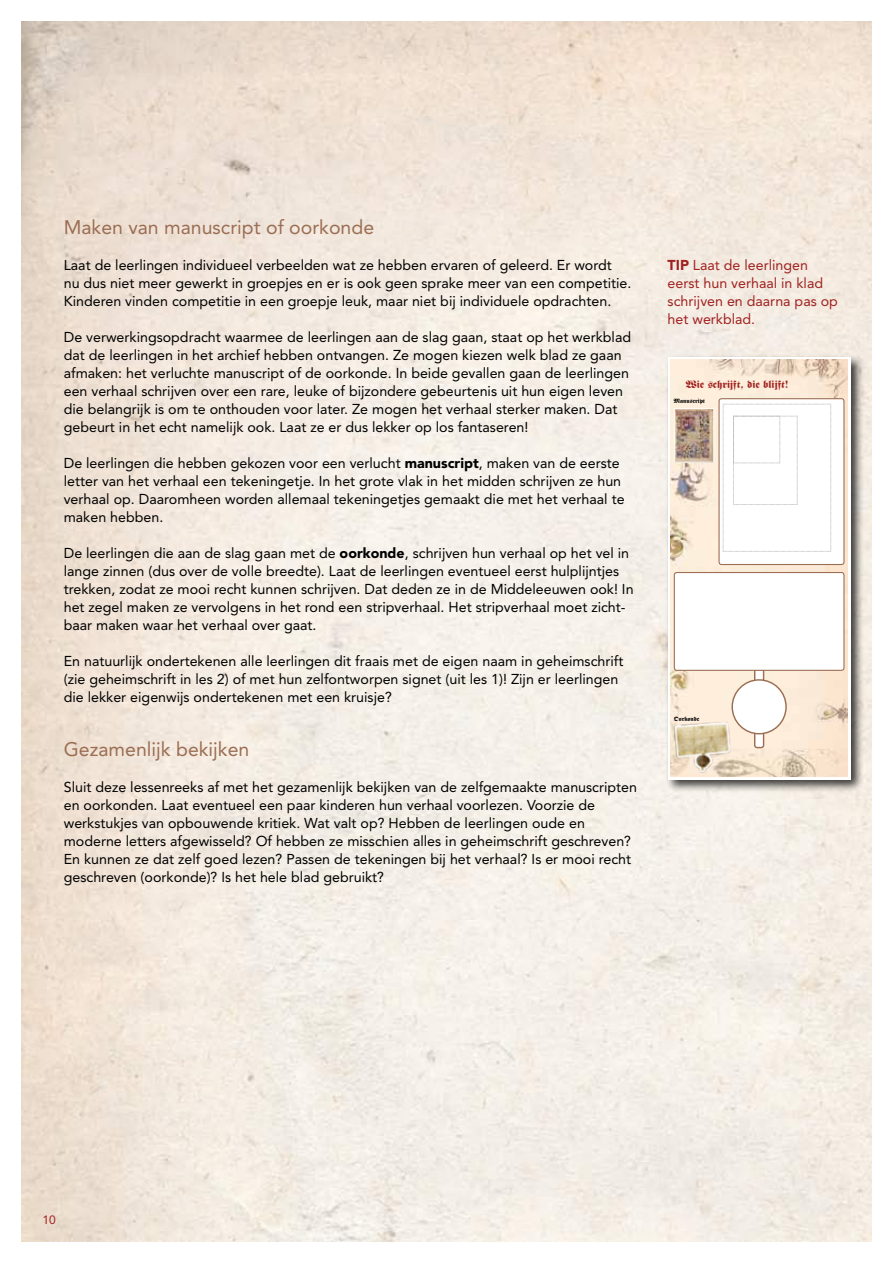
<style>
.page{position:relative;width:893px;height:1263px;background:#fff}
.page>*{position:absolute;margin:0;border:0;box-sizing:border-box;transform-origin:0 0}
.t1{font:19.5px "Avenir LT Std";color:#9b6d52}
.t2{font:14.25px/18px "Avenir LT Std";color:#000}
.t3{font:14.25px/18px "Avenir LT Std";color:#a0211f}
.t4{font:12px "Avenir LT Std";color:#a0211f}
.t5{font:10.5px "Fette Fraktur LT Std";color:#a0211f}
.t6{font:10.5px "Minion Pro";color:#000}
.t7{font:6.15px "Fette Fraktur LT Std";color:#000}
.s1{font-weight:900}
</style>
<div class="page">
<div style="left:665px;top:355px;width:200px;height:438px;background:#000;opacity:.75"></div>
<svg style="left:668px;top:357px;width:182px;height:422px"></svg>
<img style="left:671px;top:360px;width:177px;height:416px">
<div style="left:719px;top:399px;width:125px;height:165px;background:#fff;border-radius:2px"></div>
<div style="left:718px;top:398px;width:126px;height:167px;border:1px solid #9b6d52;border-radius:2px"></div>
<svg style="left:723px;top:404px;width:108px;height:148px"></svg>
<div style="left:754px;top:669px;width:10px;height:13px;background:#fff;border:1px solid #9b6d52"></div>
<div style="left:755px;top:732px;width:9px;height:15px;background:#fff;border-radius:2px"></div>
<div style="left:754px;top:731px;width:10px;height:17px;border:1px solid #9b6d52;border-radius:2px"></div>
<div style="left:732px;top:680px;width:54px;height:54px;background:#fff;border-radius:50%"></div>
<div style="left:731px;top:679px;width:56px;height:55px;border:1px solid #9b6d52;border-radius:50%"></div>
<div style="left:674px;top:572px;width:170px;height:98px;background:#fff;border-radius:2px"></div>
<div style="left:674px;top:572px;width:170px;height:99px;border:1px solid #9b6d52;border-radius:2px"></div>
<img style="left:671px;top:713px;width:67px;height:63px">
<img style="left:676px;top:410px;width:36px;height:51px">
<div style="left:674px;top:408px;width:40px;height:55px;border:1px solid #fff"></div>
<h1 class="t1" style="left:64px;top:216px;width:312px">Maken van manuscript of oorkonde</h1>
<p class="t2" style="left:64px;top:256px;width:569px">Laat de leerlingen individueel verbeelden wat ze hebben ervaren of geleerd. Er wordt<br>nu dus niet meer gewerkt in groepjes en er is ook geen sprake meer van een competitie.<br>Kinderen vinden competitie in een groepje leuk, maar niet bij individuele opdrachten.</p>
<p class="t2" style="left:64px;top:328px;width:569px">De verwerkingsopdracht waarmee de leerlingen aan de slag gaan, staat op het werkblad dat de leerlingen in het archief hebben ontvangen. Ze mogen kiezen welk blad ze gaan afmaken: het verluchte manuscript of de oorkonde. In beide gevallen gaan de leerlingen een verhaal schrijven over een rare, leuke of bijzondere gebeurtenis uit hun eigen leven die belangrijk is om te onthouden voor later. Ze mogen het verhaal sterker maken. Dat gebeurt in het echt namelijk ook. Laat ze er dus lekker op los fantaseren!</p>
<p class="t2" style="left:64px;top:454px;width:562px">De leerlingen die hebben gekozen voor een verlucht <span class="s1">manuscript</span>, maken van de eerste letter van het verhaal een tekeningetje. In het grote vlak in het midden schrijven ze hun verhaal op. Daaromheen worden allemaal tekeningetjes gemaakt die met het verhaal te maken hebben.</p>
<p class="t2" style="left:64px;top:544px;width:571px">De leerlingen die aan de slag gaan met de <span class="s1">oorkonde</span>, schrijven hun verhaal op het vel in lange zinnen (dus over de volle breedte). Laat de leerlingen eventueel eerst hulplijntjes trekken, zodat ze mooi recht kunnen schrijven. Dat deden ze in de Middeleeuwen ook! In het zegel maken ze vervolgens in het rond een stripverhaal. Het stripverhaal moet zicht&shy;baar maken waar het verhaal over gaat.</p>
<p class="t2" style="left:64px;top:652px;width:561px">En natuurlijk ondertekenen alle leerlingen dit fraais met de eigen naam in geheimschrift (zie geheimschrift in les 2) of met hun zelfontworpen signet (uit les 1)! Zijn er leerlingen die lekker eigenwijs ondertekenen met een kruisje?</p>
<h1 class="t1" style="left:64px;top:738px;width:187px">Gezamenlijk bekijken</h1>
<p class="t2" style="left:64px;top:778px;width:575px">Sluit deze lessenreeks af met het gezamenlijk bekijken van de zelfgemaakte manuscripten en oorkonden. Laat eventueel een paar kinderen hun verhaal voorlezen. Voorzie de werkstukjes van opbouwende kritiek. Wat valt op? Hebben de leerlingen oude en moderne letters afgewisseld? Of hebben ze misschien alles in geheimschrift geschreven?<br>En kunnen ze dat zelf goed lezen? Passen de tekeningen bij het verhaal? Is er mooi recht geschreven (oorkonde)? Is het hele blad gebruikt?</p>
<p class="t6" style="left:608px;top:494px;width:17px">172</p>
<p class="t3" style="left:668px;top:256px;width:172px"><span class="s1">TIP</span> Laat de leerlingen eerst hun verhaal in klad schrijven en daarna pas op het werkblad.</p>
<p class="t5" style="left:686px;top:378px;width:104px">Wie schrijft, die blijft!</p>
<p class="t7" style="left:674px;top:397px;width:33px">Manuscript</p>
<p class="t7" style="left:674px;top:715px;width:27px">Oorkonde</p>
<p class="t4" style="left:43px;top:1213px;width:15px">10</p>
</div>
